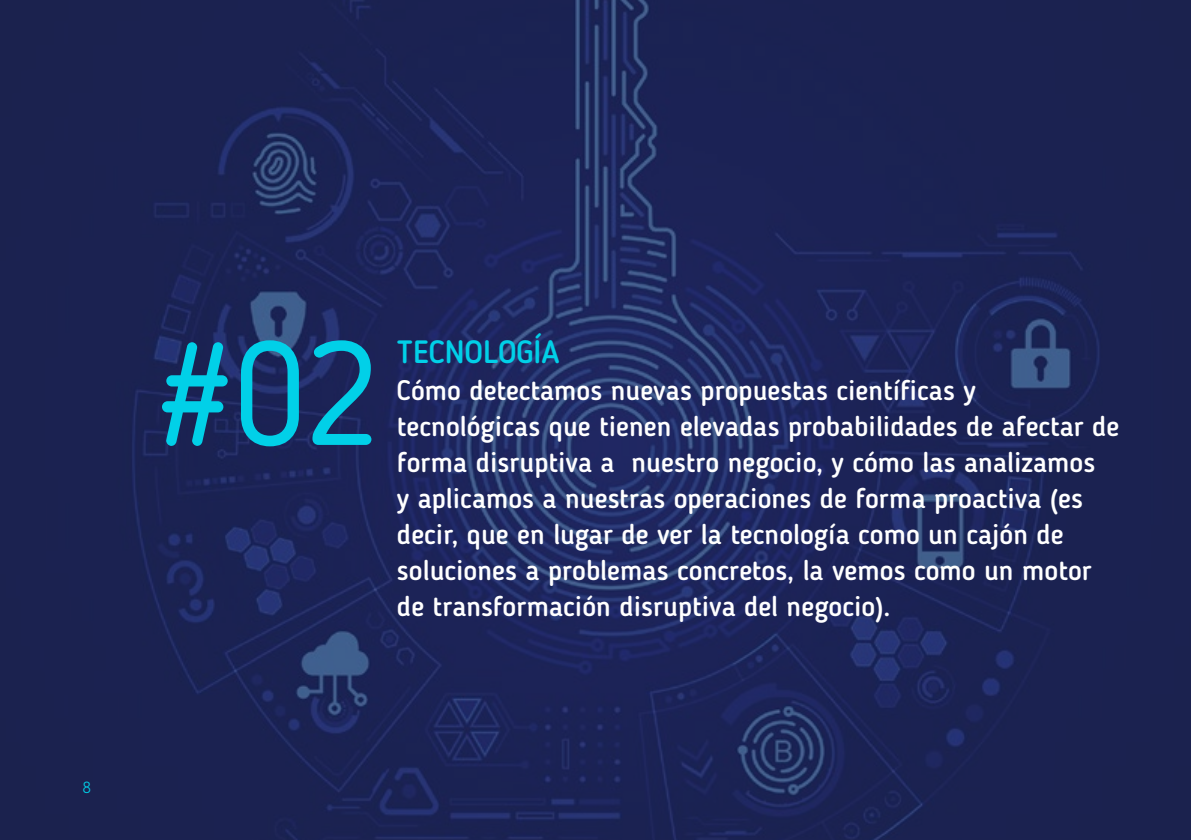
<style>
.page{position:relative;width:1191px;height:840px;background:#fff}
.page>*{position:absolute;margin:0;border:0;box-sizing:border-box;transform-origin:0 0}
.t1{font:144px "Blogger Sans";color:#01d0e8}
.t2{font:500 32px "Blogger Sans";color:#01d0e8}
.t3{font:500 28px/36px "Blogger Sans";color:#fff}
.t4{font:300 16px "Blogger Sans";color:#01d0e8}
</style>
<div class="page">
<img style="left:0;top:0;width:1191px;height:839px">
<p class="t4" style="left:83px;top:777px;width:9px">8</p>
<h1 class="t1" style="left:156px;top:309px;width:224px">#02</h1>
<p class="t2" style="left:397px;top:333px;width:164px">TECNOLOGÍA</p>
<p class="t3" style="left:397px;top:372px;width:724px">Cómo detectamos nuevas propuestas científicas y tecnológicas que tienen elevadas probabilidades de afectar de forma disruptiva a nuestro negocio, y cómo las analizamos<br>y aplicamos a nuestras operaciones de forma proactiva (es decir, que en lugar de ver la tecnología como un cajón de soluciones a problemas concretos, la vemos como un motor de transformación disruptiva del negocio).</p>
</div>
